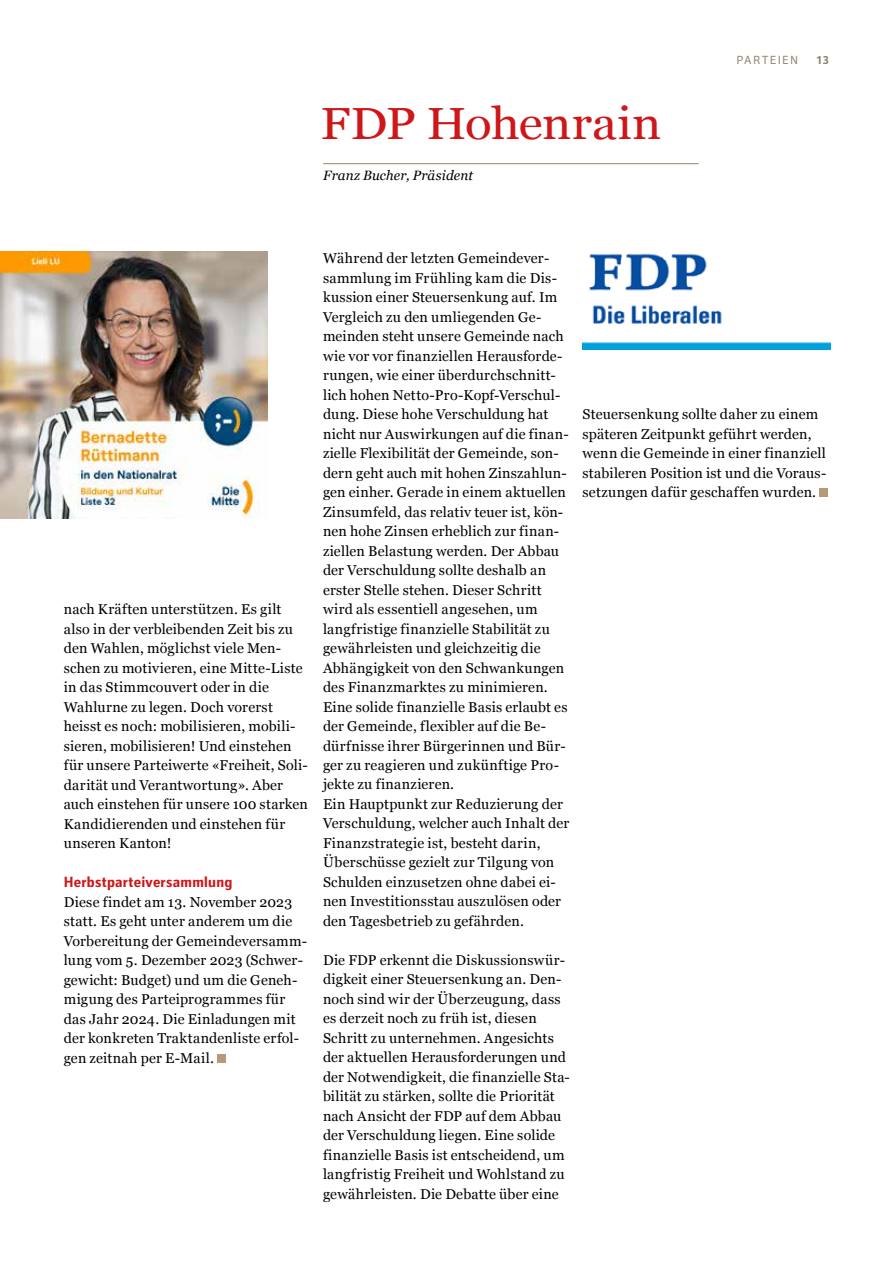
<style>
.page{position:relative;width:893px;height:1263px;background:#fff}
.page>*{position:absolute;margin:0;border:0;box-sizing:border-box;transform-origin:0 0}
.t1{font:45px "Georgia";letter-spacing:-.005em;color:#cd1719;scale:1.1 1}
.t2{font:700 15px "Secca Std Demo";letter-spacing:.015em;color:#cd1719}
.t3{font:14.25px/19.5px "Georgia";letter-spacing:.015em;color:#000}
.t4{font:italic 13.5px "Georgia";letter-spacing:.01em;color:#000}
.t5{font:12px "Secca Std Demo";letter-spacing:.11em;color:#96826e}
.t6{font:700 12px "Secca Std Demo";color:#96826e}
</style>
<div class="page">
<hr style="left:323px;top:163px;width:376px;height:1px;background:#96826e">
<div style="left:819px;top:489px;width:9px;height:8px;background:#b59979"></div>
<img style="left:583px;top:253px;width:247px;height:96px">
<img style="left:0;top:251px;width:267px;height:268px">
<div style="left:217px;top:1054px;width:9px;height:9px;background:#b59979"></div>
<h1 class="t1" style="left:320px;top:90px;width:312px">FDP Hohenrain</h1>
<p class="t4" style="left:323px;top:165px;width:152px">Franz Bucher, Präsident</p>
<p class="t5" style="left:736px;top:53px;width:63px">PARTEIEN</p>
<p class="t6" style="left:817px;top:53px;width:14px">13</p>
<p class="t3" style="left:64px;top:599px;width:246px">nach Kräften unterstützen. Es gilt also in der verbleibenden Zeit bis zu den Wahlen, möglichst viele Men&shy;schen zu motivieren, eine Mitte-Liste in das Stimmcouvert oder in die Wahlurne zu legen. Doch vorerst heisst es noch: mobilisieren, mobili&shy;sieren, mobilisieren! Und einstehen für unsere Parteiwerte «Freiheit, Soli&shy;darität und Verantwortung». Aber auch einstehen für unsere 100 starken Kandidierenden und einstehen für unseren Kanton!</p>
<p class="t2" style="left:64px;top:874px;width:170px">Herbstparteiversammlung</p>
<p class="t3" style="left:64px;top:891px;width:245px">Diese findet am 13. November 2023 statt. Es geht unter anderem um die Vorbereitung der Gemeindeversamm&shy;lung vom 5. Dezember 2023 (Schwer&shy;gewicht: Budget) und um die Geneh&shy;migung des Parteiprogrammes für das Jahr 2024. Die Einladungen mit der konkreten Traktandenliste erfol&shy;gen zeitnah per E-Mail.</p>
<p class="t3" style="left:323px;top:248px;width:248px">Während der letzten Gemeindever&shy;sammlung im Frühling kam die Dis&shy;kussion einer Steuersenkung auf. Im Vergleich zu den umliegenden Ge&shy;meinden steht unsere Gemeinde nach wie vor vor finanziellen Herausforde&shy;rungen, wie einer überdurchschnitt&shy;lich hohen Netto-Pro-Kopf-Verschul&shy;dung. Diese hohe Verschuldung hat nicht nur Auswirkungen auf die finan&shy;zielle Flexibilität der Gemeinde, son&shy;dern geht auch mit hohen Zinszahlun&shy;gen einher. Gerade in einem aktuellen Zinsumfeld, das relativ teuer ist, kön&shy;nen hohe Zinsen erheblich zur finan&shy;ziellen Belastung werden. Der Abbau der Verschuldung sollte deshalb an erster Stelle stehen. Dieser Schritt wird als essentiell angesehen, um langfristige finanzielle Stabilität zu gewährleisten und gleichzeitig die Abhängigkeit von den Schwankungen des Finanzmarktes zu minimieren.<br>Eine solide finanzielle Basis erlaubt es der Gemeinde, flexibler auf die Be&shy;dürfnisse ihrer Bürgerinnen und Bür&shy;ger zu reagieren und zukünftige Pro&shy;jekte zu finanzieren.<br>Ein Hauptpunkt zur Reduzierung der Verschuldung, welcher auch Inhalt der Finanzstrategie ist, besteht darin, Überschüsse gezielt zur Tilgung von Schulden einzusetzen ohne dabei ei&shy;nen Investitionsstau auszulösen oder den Tagesbetrieb zu gefährden.</p>
<p class="t3" style="left:323px;top:950px;width:248px">Die FDP erkennt die Diskussionswür&shy;digkeit einer Steuersenkung an. Den&shy;noch sind wir der Überzeugung, dass es derzeit noch zu früh ist, diesen Schritt zu unternehmen. Angesichts der aktuellen Herausforderungen und der Notwendigkeit, die finanzielle Sta&shy;bilität zu stärken, sollte die Priorität nach Ansicht der FDP auf dem Abbau der Verschuldung liegen. Eine solide finanzielle Basis ist entscheidend, um langfristig Freiheit und Wohlstand zu gewährleisten. Die Debatte über eine</p>
<p class="t3" style="left:583px;top:404px;width:245px">Steuersenkung sollte daher zu einem späteren Zeitpunkt geführt werden, wenn die Gemeinde in einer finanziell stabileren Position ist und die Voraus&shy;setzungen dafür geschaffen wurden.</p>
</div>
